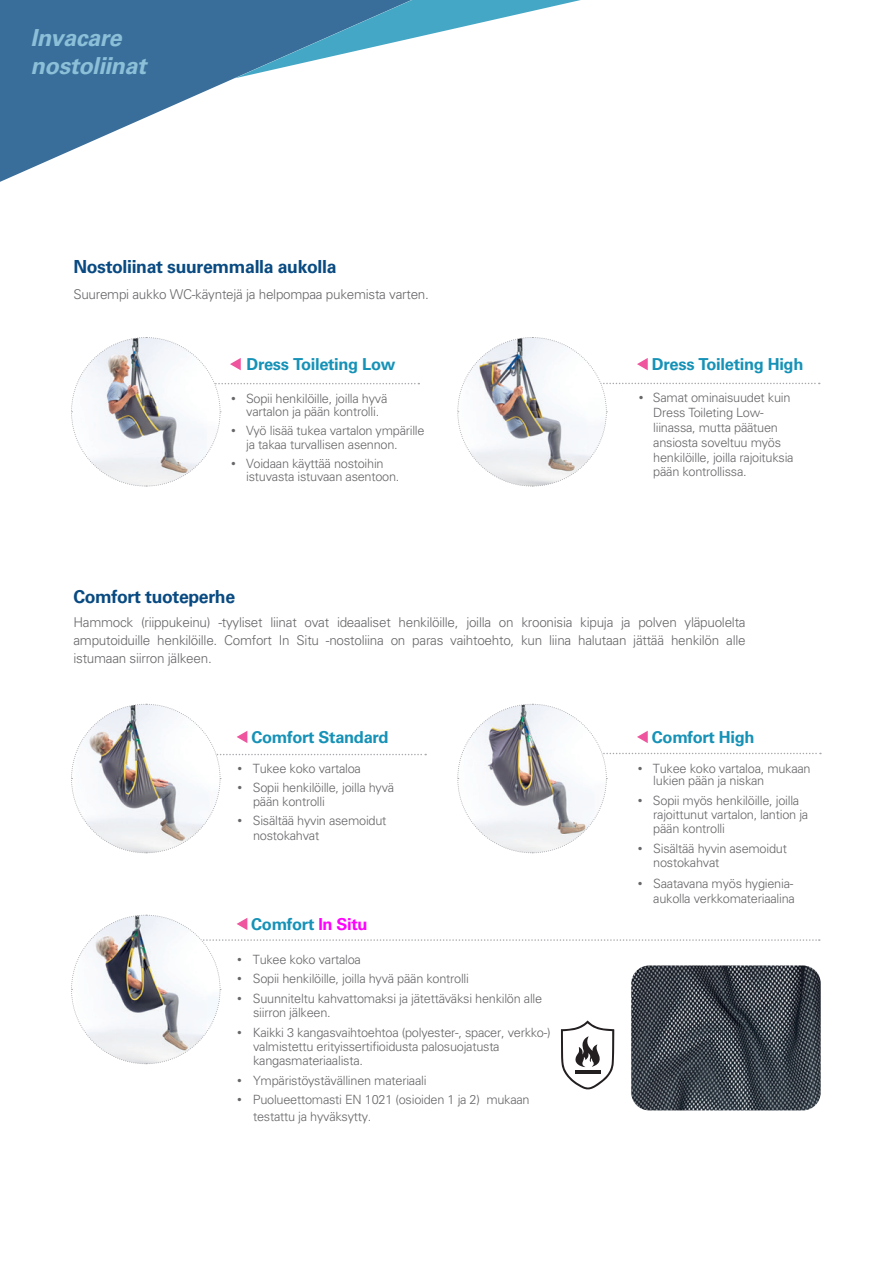
<style>
.page{position:relative;width:893px;height:1263px;background:#fff}
.page>*{position:absolute;margin:0;border:0;box-sizing:border-box;transform-origin:0 0}
.t1{font:italic 700 23.4px/28px "Univers LT Std";letter-spacing:-.015em;color:#8cc0d8}
.t2{font:700 18px "Univers LT Std";letter-spacing:-.02em;color:#084a81}
.t3{font:700 16.5px "Univers LT Std";letter-spacing:-.02em;color:#1692b7}
.t4{font:300 13.5px/18px "Univers LT Std";letter-spacing:-.02em;color:#67676a;text-align:justify}
.t5{font:300 12.75px/15px "Univers LT Std";letter-spacing:-.02em;color:#67676a}
.s1{font-family:"Gotham";font-weight:400}
.s2{color:#f0f}
</style>
<div class="page">
<svg style="left:71px;top:337px;width:348px;height:150px"></svg>
<svg style="left:457px;top:337px;width:363px;height:150px"></svg>
<svg style="left:71px;top:703px;width:355px;height:151px"></svg>
<svg style="left:457px;top:703px;width:364px;height:151px"></svg>
<img style="left:631px;top:979px;width:190px;height:131px">
<svg style="left:71px;top:914px;width:749px;height:175px"></svg>
<hr style="left:575px;top:1070px;width:25px;height:3px;background:#231f20">
<svg style="left:0;top:78px;width:236px;height:104px"></svg>
<svg style="left:0;top:0;width:581px;height:78px;fill:#396e9a"></svg>
<h1 class="t1" style="left:31px;top:24px;width:117px">Invacare nostoliinat</h1>
<h2 class="t2" style="left:73px;top:256px;width:265px">Nostoliinat suuremmalla aukolla</h2>
<p class="t4" style="left:73px;top:285px;width:357px">Suurempi aukko WC-käyntejä ja helpompaa pukemista varten.</p>
<p class="t3" style="left:246px;top:355px;width:151px">Dress Toileting Low</p>
<p class="t5" style="left:246px;top:392px;width:143px;line-height:12.6px;text-indent:-16px"><span class="s1">•</span> Sopii henkilöille, joilla hyvä vartalon ja pään kontrolli.</p>
<p class="t5" style="left:246px;top:424px;width:180px;line-height:13.5px;text-indent:-16px"><span class="s1">•</span> Vyö lisää tukea vartalon ympärille ja takaa turvallisen asennon.</p>
<p class="t5" style="left:246px;top:457px;width:155px;line-height:12.8px;text-indent:-16px"><span class="s1">•</span> Voidaan käyttää nostoihin istuvasta istuvaan asentoon.</p>
<p class="t3" style="left:652px;top:355px;width:153px">Dress Toileting High</p>
<p class="t5" style="left:653px;top:390px;width:142px;text-indent:-15px"><span class="s1">•</span> Samat ominaisuudet kuin<br>Dress Toileting Low&shy;liinassa, mutta päätuen ansiosta soveltuu myös henkilöille, joilla rajoituksia pään kontrollissa.</p>
<h2 class="t2" style="left:73px;top:586px;width:163px">Comfort tuoteperhe</h2>
<p class="t4" style="left:73px;top:614px;width:674px">Hammock (riippukeinu) -tyyliset liinat ovat ideaaliset henkilöille, joilla on kroonisia kipuja ja polven yläpuolelta amputoiduille henkilöille. Comfort In Situ -nostoliina on paras vaihtoehto, kun liina halutaan jättää henkilön alle istumaan siirron jälkeen.</p>
<p class="t3" style="left:252px;top:728px;width:139px">Comfort Standard</p>
<p class="t5" style="left:237px;top:761px;width:126px"><span class="s1">•</span> Tukee koko vartaloa</p>
<p class="t5" style="left:253px;top:781px;width:143px;line-height:13.5px;text-indent:-16px"><span class="s1">•</span> Sopii henkilöille, joilla hyvä pään kontrolli</p>
<p class="t5" style="left:253px;top:814px;width:135px;line-height:14.4px;text-indent:-16px"><span class="s1">•</span> Sisältää hyvin asemoidut nostokahvat</p>
<p class="t3" style="left:251px;top:915px;width:118px">Comfort <span class="s2">In Situ</span></p>
<p class="t5" style="left:237px;top:952px;width:126px"><span class="s1">•</span> Tukee koko vartaloa</p>
<p class="t5" style="left:237px;top:971px;width:234px"><span class="s1">•</span> Sopii henkilöille, joilla hyvä pään kontrolli</p>
<p class="t5" style="left:253px;top:991px;width:291px;line-height:14.4px;text-indent:-16px"><span class="s1">•</span> Suunniteltu kahvattomaksi ja jätettäväksi henkilön alle siirron jälkeen.</p>
<p class="t5" style="left:253px;top:1025px;width:299px;line-height:14.4px;text-indent:-16px"><span class="s1">•</span> Kaikki 3 kangasvaihtoehtoa (polyester-, spacer, verkko-) valmistettu erityissertifioidusta palosuojatusta kangasmateriaalista.</p>
<p class="t5" style="left:237px;top:1073px;width:191px"><span class="s1">•</span> Ympäristöystävällinen materiaali</p>
<p class="t5" style="left:253px;top:1092px;width:278px;line-height:16.4px;text-indent:-16px"><span class="s1">•</span> Puolueettomasti EN 1021 (osioiden 1 ja 2) mukaan testattu ja hyväksytty.</p>
<p class="t3" style="left:652px;top:728px;width:104px">Comfort High</p>
<p class="t5" style="left:653px;top:762px;width:159px;line-height:12.6px;text-indent:-16px"><span class="s1">•</span> Tukee koko vartaloa, mukaan lukien pään ja niskan</p>
<p class="t5" style="left:653px;top:793px;width:157px;line-height:14px;text-indent:-16px"><span class="s1">•</span> Sopii myös henkilöille, joilla rajoittunut vartalon, lantion ja pään kontrolli</p>
<p class="t5" style="left:653px;top:841px;width:135px;line-height:14px;text-indent:-16px"><span class="s1">•</span> Sisältää hyvin asemoidut nostokahvat</p>
<p class="t5" style="left:637px;top:876px;width:159px;text-align:right"><span class="s1">•</span> Saatavana myös hygienia&shy;aukolla verkkomateriaalina</p>
</div>
